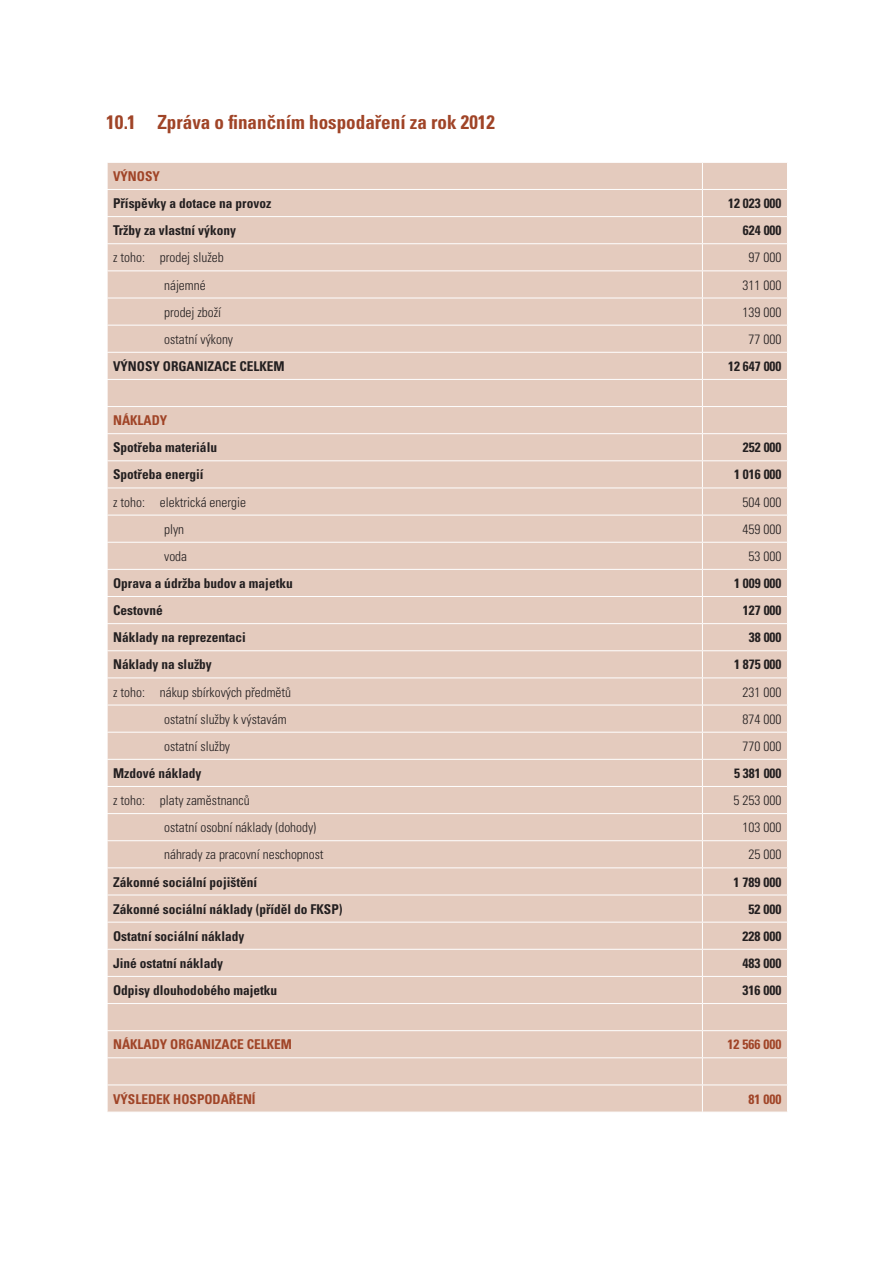
<style>
.page{position:relative;width:893px;height:1263px;background:#fff}
.page>*{position:absolute;margin:0;border:0;box-sizing:border-box;transform-origin:0 0}
.t1{font:700 condensed 19.5px "Univers CE";color:#a04427}
.t2{font:700 condensed 13.5px/27.2px "Univers CE";color:#231f20}
.t3{font:300 condensed 13.5px "Univers CE";color:#231f20}
.t4{font:700 condensed 13.5px "Univers CE";color:#a04427}
.s1{color:#a04427}
</style>
<div class="page">
<div style="left:108px;top:163px;width:679px;height:949px;background:#e4cbbe"></div>
<hr style="left:107px;top:189px;width:595px;height:1px;background:#fff">
<hr style="left:702px;top:189px;width:86px;height:1px;background:#fff">
<hr style="left:107px;top:216px;width:595px;height:1px;background:#fff">
<hr style="left:702px;top:216px;width:86px;height:1px;background:#fff">
<hr style="left:107px;top:243px;width:595px;height:1px;background:#fff">
<hr style="left:702px;top:243px;width:86px;height:1px;background:#fff">
<hr style="left:107px;top:270px;width:595px;height:1px;background:#fff">
<hr style="left:702px;top:270px;width:86px;height:1px;background:#fff">
<hr style="left:107px;top:298px;width:595px;height:1px;background:#fff">
<hr style="left:702px;top:298px;width:86px;height:1px;background:#fff">
<hr style="left:107px;top:325px;width:595px;height:1px;background:#fff">
<hr style="left:702px;top:325px;width:86px;height:1px;background:#fff">
<hr style="left:107px;top:352px;width:595px;height:1px;background:#fff">
<hr style="left:702px;top:352px;width:86px;height:1px;background:#fff">
<hr style="left:107px;top:379px;width:595px;height:1px;background:#fff">
<hr style="left:702px;top:379px;width:86px;height:1px;background:#fff">
<hr style="left:107px;top:406px;width:595px;height:1px;background:#fff">
<hr style="left:702px;top:406px;width:86px;height:1px;background:#fff">
<hr style="left:107px;top:433px;width:595px;height:1px;background:#fff">
<hr style="left:702px;top:433px;width:86px;height:1px;background:#fff">
<hr style="left:107px;top:460px;width:595px;height:1px;background:#fff">
<hr style="left:702px;top:460px;width:86px;height:1px;background:#fff">
<hr style="left:107px;top:488px;width:595px;height:1px;background:#fff">
<hr style="left:702px;top:488px;width:86px;height:1px;background:#fff">
<hr style="left:107px;top:515px;width:595px;height:1px;background:#fff">
<hr style="left:702px;top:515px;width:86px;height:1px;background:#fff">
<hr style="left:107px;top:542px;width:595px;height:1px;background:#fff">
<hr style="left:702px;top:542px;width:86px;height:1px;background:#fff">
<hr style="left:107px;top:569px;width:595px;height:1px;background:#fff">
<hr style="left:702px;top:569px;width:86px;height:1px;background:#fff">
<hr style="left:107px;top:596px;width:595px;height:1px;background:#fff">
<hr style="left:702px;top:596px;width:86px;height:1px;background:#fff">
<hr style="left:107px;top:623px;width:595px;height:1px;background:#fff">
<hr style="left:702px;top:623px;width:86px;height:1px;background:#fff">
<hr style="left:107px;top:650px;width:595px;height:1px;background:#fff">
<hr style="left:702px;top:650px;width:86px;height:1px;background:#fff">
<hr style="left:107px;top:677px;width:595px;height:1px;background:#fff">
<hr style="left:702px;top:677px;width:86px;height:1px;background:#fff">
<hr style="left:107px;top:705px;width:595px;height:1px;background:#fff">
<hr style="left:702px;top:705px;width:86px;height:1px;background:#fff">
<hr style="left:107px;top:732px;width:595px;height:1px;background:#fff">
<hr style="left:702px;top:732px;width:86px;height:1px;background:#fff">
<hr style="left:107px;top:759px;width:595px;height:1px;background:#fff">
<hr style="left:702px;top:759px;width:86px;height:1px;background:#fff">
<hr style="left:107px;top:786px;width:595px;height:1px;background:#fff">
<hr style="left:702px;top:786px;width:86px;height:1px;background:#fff">
<hr style="left:107px;top:813px;width:595px;height:1px;background:#fff">
<hr style="left:702px;top:813px;width:86px;height:1px;background:#fff">
<hr style="left:107px;top:840px;width:595px;height:1px;background:#fff">
<hr style="left:702px;top:840px;width:86px;height:1px;background:#fff">
<hr style="left:107px;top:867px;width:595px;height:1px;background:#fff">
<hr style="left:702px;top:867px;width:86px;height:1px;background:#fff">
<hr style="left:107px;top:895px;width:595px;height:1px;background:#fff">
<hr style="left:702px;top:895px;width:86px;height:1px;background:#fff">
<hr style="left:107px;top:922px;width:595px;height:1px;background:#fff">
<hr style="left:702px;top:922px;width:86px;height:1px;background:#fff">
<hr style="left:107px;top:949px;width:595px;height:1px;background:#fff">
<hr style="left:702px;top:949px;width:86px;height:1px;background:#fff">
<hr style="left:107px;top:976px;width:595px;height:1px;background:#fff">
<hr style="left:702px;top:976px;width:86px;height:1px;background:#fff">
<hr style="left:107px;top:1003px;width:595px;height:1px;background:#fff">
<hr style="left:702px;top:1003px;width:86px;height:1px;background:#fff">
<hr style="left:107px;top:1030px;width:595px;height:1px;background:#fff">
<hr style="left:702px;top:1030px;width:86px;height:1px;background:#fff">
<hr style="left:107px;top:1057px;width:595px;height:1px;background:#fff">
<hr style="left:702px;top:1057px;width:86px;height:1px;background:#fff">
<hr style="left:107px;top:1084px;width:595px;height:1px;background:#fff">
<svg style="left:107px;top:163px;width:1px;height:949px"></svg>
<hr style="left:702px;top:1084px;width:86px;height:1px;background:#fff">
<svg style="left:702px;top:163px;width:1px;height:949px"></svg>
<p class="t1" style="left:106px;top:116px;width:390px">10.1 Zpráva o finančním hospodaření za rok 2012</p>
<p class="t2" style="left:113px;top:164px;width:160px"><span class="s1">VÝNOSY<br></span>Příspěvky a dotace na provoz</p>
<p class="t2" style="left:728px;top:191px;width:55px">12 023 000</p>
<p class="t2" style="left:113px;top:218px;width:124px">Tržby za vlastní výkony</p>
<p class="t2" style="left:743px;top:218px;width:40px">624 000</p>
<p class="t3" style="left:113px;top:253px;width:112px">z toho: prodej služeb</p>
<p class="t3" style="left:748px;top:253px;width:34px">97 000</p>
<p class="t3" style="left:164px;top:280px;width:43px">nájemné</p>
<p class="t3" style="left:742px;top:280px;width:40px">311 000</p>
<p class="t3" style="left:164px;top:307px;width:59px">prodej zboží</p>
<p class="t3" style="left:742px;top:307px;width:40px">139 000</p>
<p class="t3" style="left:164px;top:334px;width:71px">ostatní výkony</p>
<p class="t3" style="left:748px;top:334px;width:34px">77 000</p>
<p class="t2" style="left:113px;top:354px;width:173px">VÝNOSY ORGANIZACE CELKEM</p>
<p class="t2" style="left:728px;top:354px;width:55px">12 647 000</p>
<p class="t2" style="left:113px;top:408px;width:105px"><span class="s1">NÁKLADY<br></span>Spotřeba materiálu</p>
<p class="t2" style="left:743px;top:435px;width:40px">252 000</p>
<p class="t2" style="left:113px;top:463px;width:92px">Spotřeba energií</p>
<p class="t2" style="left:734px;top:463px;width:49px">1 016 000</p>
<p class="t3" style="left:113px;top:497px;width:134px">z toho: elektrická energie</p>
<p class="t3" style="left:742px;top:497px;width:40px">504 000</p>
<p class="t3" style="left:164px;top:524px;width:22px">plyn</p>
<p class="t3" style="left:742px;top:524px;width:40px">459 000</p>
<p class="t3" style="left:164px;top:551px;width:25px">voda</p>
<p class="t3" style="left:748px;top:551px;width:34px">53 000</p>
<p class="t2" style="left:113px;top:571px;width:181px">Oprava a údržba budov a majetku</p>
<p class="t2" style="left:734px;top:571px;width:49px">1 009 000</p>
<p class="t2" style="left:113px;top:598px;width:51px">Cestovné</p>
<p class="t2" style="left:743px;top:598px;width:40px">127 000</p>
<p class="t2" style="left:113px;top:625px;width:134px">Náklady na reprezentaci</p>
<p class="t2" style="left:749px;top:625px;width:34px">38 000</p>
<p class="t2" style="left:113px;top:653px;width:100px">Náklady na služby</p>
<p class="t2" style="left:734px;top:653px;width:49px">1 875 000</p>
<p class="t3" style="left:113px;top:687px;width:180px">z toho: nákup sbírkových předmětů</p>
<p class="t3" style="left:742px;top:687px;width:40px">231 000</p>
<p class="t3" style="left:164px;top:714px;width:124px">ostatní služby k výstavám</p>
<p class="t3" style="left:742px;top:714px;width:40px">874 000</p>
<p class="t3" style="left:164px;top:741px;width:68px">ostatní služby</p>
<p class="t3" style="left:742px;top:741px;width:40px">770 000</p>
<p class="t2" style="left:113px;top:761px;width:90px">Mzdové náklady</p>
<p class="t2" style="left:734px;top:761px;width:49px">5 381 000</p>
<p class="t3" style="left:113px;top:795px;width:138px">z toho: platy zaměstnanců</p>
<p class="t3" style="left:733px;top:795px;width:49px">5 253 000</p>
<p class="t3" style="left:164px;top:823px;width:154px">ostatní osobní náklady (dohody)</p>
<p class="t3" style="left:742px;top:823px;width:40px">103 000</p>
<p class="t3" style="left:164px;top:850px;width:161px">náhrady za pracovní neschopnost</p>
<p class="t3" style="left:748px;top:850px;width:34px">25 000</p>
<p class="t2" style="left:113px;top:870px;width:146px">Zákonné sociální pojištění</p>
<p class="t2" style="left:733px;top:870px;width:49px">1 789 000</p>
<p class="t2" style="left:113px;top:897px;width:231px">Zákonné sociální náklady (příděl do FKSP)</p>
<p class="t2" style="left:748px;top:897px;width:34px">52 000</p>
<p class="t2" style="left:113px;top:924px;width:133px">Ostatní sociální náklady</p>
<p class="t2" style="left:742px;top:924px;width:40px">228 000</p>
<p class="t2" style="left:113px;top:951px;width:111px">Jiné ostatní náklady</p>
<p class="t2" style="left:742px;top:951px;width:40px">483 000</p>
<p class="t2" style="left:113px;top:978px;width:166px">Odpisy dlouhodobého majetku</p>
<p class="t2" style="left:742px;top:978px;width:40px">316 000</p>
<p class="t4" style="left:113px;top:1040px;width:180px">NÁKLADY ORGANIZACE CELKEM</p>
<p class="t4" style="left:727px;top:1040px;width:55px">12 566 000</p>
<p class="t4" style="left:113px;top:1094px;width:144px">VÝSLEDEK HOSPODAŘENÍ</p>
<p class="t4" style="left:748px;top:1094px;width:34px">81 000</p>
</div>
